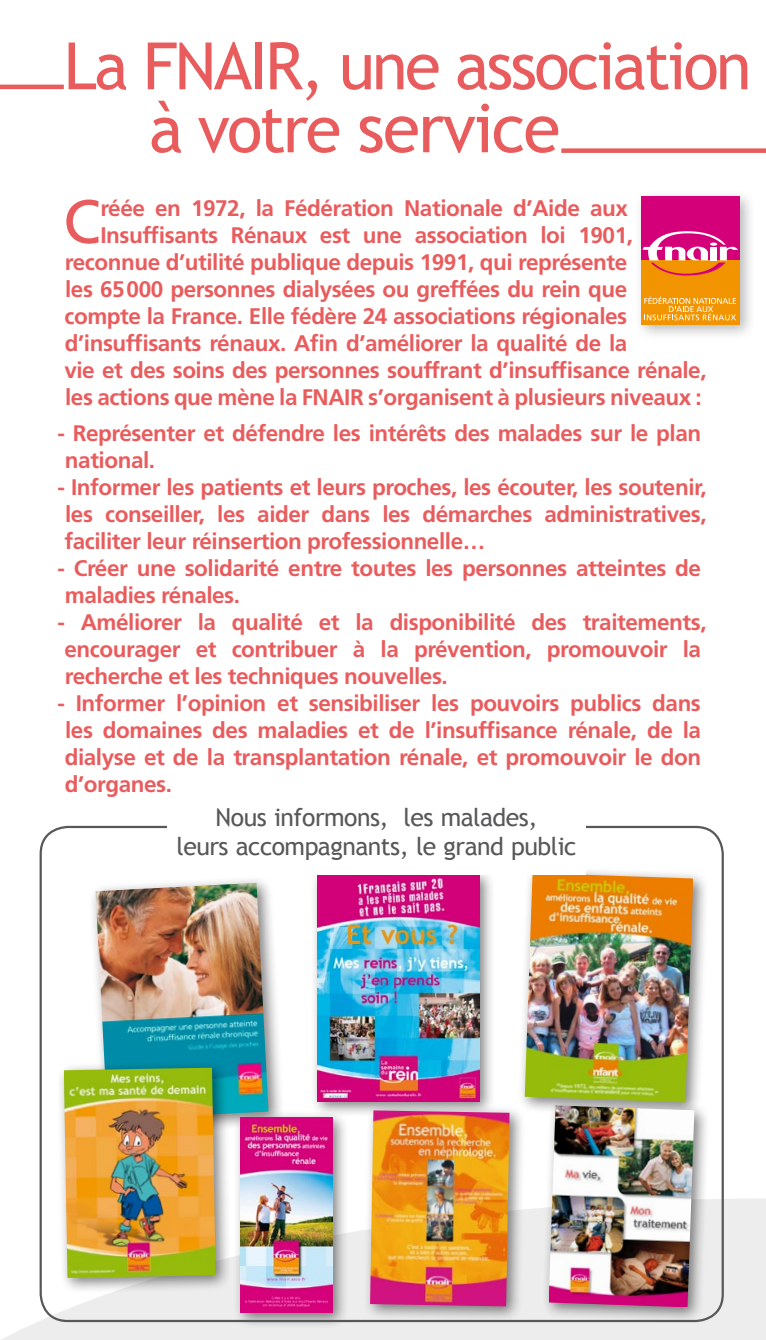
<style>
.page{position:relative;width:766px;height:1340px;background:#fff}
.page>*{position:absolute;margin:0;border:0;box-sizing:border-box;transform-origin:0 0}
.t1{font:67.5px "Trebuchet MS";letter-spacing:-.025em;color:#e95c5d}
.t2{font:65.25px "Trebuchet MS";letter-spacing:-.04em;color:#e95c5d}
.t3{font:61.2px "Frutiger LT Std";color:#e95c5d}
.t4{font:24.75px/29.2px "Trebuchet MS";letter-spacing:-.02em;color:#58585a;text-align:center}
.t5{font:700 22.5px/27px "Frutiger LT Std";letter-spacing:-.02em;color:#e95c5d}
.s1{font-size:65.25px}
</style>
<div class="page">
<div style="left:633px;top:189px;width:122px;height:152px;background:#000;opacity:.29"></div>
<div style="left:641px;top:196px;width:98px;height:64px;background:#d4007a"></div>
<div style="left:641px;top:260px;width:98px;height:64px;background:#f29400"></div>
<svg style="left:642px;top:231px;width:96px;height:44px"></svg>
<svg style="left:644px;top:296px;width:91px;height:24px"></svg>
<svg style="left:3px;top:1198px;width:762px;height:141px;fill:#ededed"></svg>
<hr style="left:0;top:85px;width:64px;height:4px;background:#e95c5d">
<div style="left:561px;top:148px;width:204px;height:5px;background:#e95c5d"></div>
<div style="left:88px;top:875px;width:196px;height:260px;background:#000;opacity:.5"></div>
<img style="left:95px;top:882px;width:173px;height:227px">
<div style="left:309px;top:866px;width:187px;height:251px;background:#000;opacity:.5"></div>
<img style="left:317px;top:874px;width:162px;height:227px">
<div style="left:232px;top:1109px;width:117px;height:220px;background:#000;opacity:.5"></div>
<img style="left:240px;top:1117px;width:92px;height:195px">
<div style="left:516px;top:865px;width:192px;height:252px;background:#000;opacity:.5"></div>
<img style="left:524px;top:873px;width:169px;height:229px">
<div style="left:56px;top:1059px;width:176px;height:234px;background:#000;opacity:.5"></div>
<img style="left:64px;top:1067px;width:151px;height:210px">
<div style="left:540px;top:1097px;width:170px;height:225px;background:#000;opacity:.5"></div>
<img style="left:548px;top:1105px;width:146px;height:202px">
<div style="left:362px;top:1102px;width:164px;height:220px;background:#000;opacity:.5"></div>
<img style="left:370px;top:1110px;width:139px;height:196px">
<div style="left:167px;top:807px;width:418px;height:67px;background:#fff"></div>
<h2 class="t2" style="left:64px;top:28px;width:689px">La FNAIR, une association</h2>
<h1 class="t1" style="left:149px;top:89px;width:412px"><span class="s1">à votre</span> service</h1>
<h3 class="t3" style="left:63px;top:186px;width:39px">C</h3>
<p class="t5" style="left:100px;top:195px;width:529px">réée en 1972, la Fédération Nationale d’Aide aux</p>
<p class="t5" style="left:100px;top:222px;width:534px">Insuffisants Rénaux est une association loi 1901,</p>
<p class="t5" style="left:65px;top:249px;width:563px">reconnue d’utilité publique depuis 1991, qui représente</p>
<p class="t5" style="left:65px;top:276px;width:563px">les 65000 personnes dialysées ou greffées du rein que</p>
<p class="t5" style="left:64px;top:303px;width:564px">compte la France. Elle fédère 24 associations régionales</p>
<p class="t5" style="left:65px;top:330px;width:564px">d’insuffisants rénaux. Afin d’améliorer la qualité de la</p>
<p class="t5" style="left:64px;top:357px;width:643px">vie et des soins des personnes souffrant d’insuffisance rénale,</p>
<p class="t5" style="left:65px;top:384px;width:638px">les actions que mène la FNAIR s’organisent à plusieurs niveaux :</p>
<p class="t5" style="left:65px;top:420px;width:637px;text-indent:-7px">- Représenter et défendre les intérêts des malades sur le plan national.</p>
<p class="t5" style="left:64px;top:474px;width:643px;text-align:justify;text-indent:-7px">- Informer les patients et leurs proches, les écouter, les soutenir, les conseiller, les aider dans les démarches administratives, faciliter leur réinsertion professionnelle…</p>
<p class="t5" style="left:65px;top:555px;width:637px;text-indent:-8px">- Créer une solidarité entre toutes les personnes atteintes de maladies rénales.</p>
<p class="t5" style="left:64px;top:609px;width:643px;text-indent:-7px">- Améliorer la qualité et la disponibilité des traitements, encourager et contribuer à la prévention, promouvoir la recherche et les techniques nouvelles.</p>
<p class="t5" style="left:65px;top:690px;width:637px;text-align:justify;text-indent:-7px">- Informer l’opinion et sensibiliser les pouvoirs publics dans les domaines des maladies et de l’insuffisance rénale, de la dialyse et de la transplantation rénale, et promouvoir le don d’organes.</p>
<p class="t4" style="left:176px;top:803px;width:401px">Nous informons, les malades,<br>leurs accompagnants, le grand public</p>
</div>
